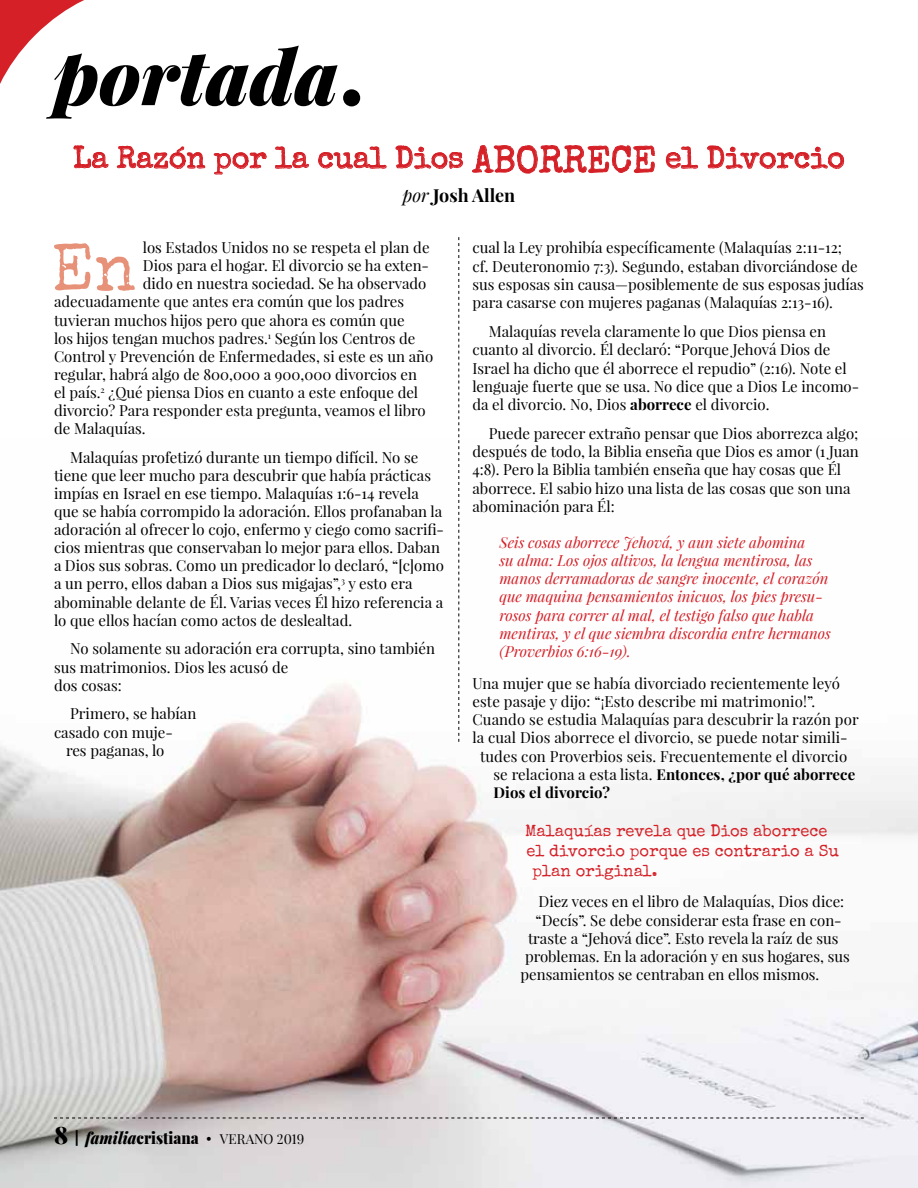
<style>
.page{position:relative;width:918px;height:1188px;background:#fff}
.page>*{position:absolute;margin:0;border:0;box-sizing:border-box;transform-origin:0 0}
.t1{font:italic 900 75px "Playfair Display";color:#000}
.t2{font:66.6px "Special Elite";color:#e79178}
.t3{font:30px "Special Elite";color:#d52027}
.t4{font:700 18px "Playfair Display";color:#000}
.t5{font:16.5px "Special Elite";color:#d52027}
.t6{font:15px/18.3px "Playfair Display";color:#000}
.t7{font:italic 15px/18.1px "Playfair Display";color:#d52027}
.t8{font:700 15px "Playfair Display";letter-spacing:.005em;color:#000}
.t9{font:13.5px "Playfair Display";color:#000}
.s1{font-family:"Times New Roman";font-weight:700;font-style:normal;font-size:105px}
.s2{font-size:37.5px}
.s3{font-weight:400;font-style:italic}
.s4{font-weight:700}
.s5{font-weight:400}
.s6{font-weight:900;font-size:24px}
.s7{font-weight:900;font-size:15px}
.s8{font-weight:900;font-style:italic;font-size:16.5px}
.s9{font-weight:900;font-size:16.5px}
.s10{font-family:"Times New Roman";font-size:15.75px}
</style>
<div class="page">
<img style="left:0;top:440px;width:918px;height:748px">
<svg style="left:459px;top:237px;width:1px;height:505px"></svg>
<svg style="left:0;top:0;width:206px;height:169px"></svg>
<svg style="left:214px;top:152px;width:53px;height:23px"></svg>
<svg style="left:275px;top:146px;width:34px;height:23px"></svg>
<svg style="left:318px;top:146px;width:69px;height:23px"></svg>
<svg style="left:395px;top:145px;width:68px;height:24px"></svg>
<svg style="left:472px;top:145px;width:183px;height:29px"></svg>
<svg style="left:666px;top:146px;width:32px;height:23px"></svg>
<svg style="left:707px;top:145px;width:137px;height:24px"></svg>
<svg style="left:54px;top:1118px;width:810px;height:1px"></svg>
<h1 class="t1" style="left:54px;top:25px;width:312px">portada<span class="s1">.</span></h1>
<h3 class="t3" style="left:73px;top:139px;width:773px">La Razón por la cual Dios <span class="s2">ABORRECE</span> el Divorcio</h3>
<p class="t4" style="left:402px;top:184px;width:114px"><span class="s3">por</span> Josh Allen</p>
<h2 class="t2" style="left:51px;top:226px;width:86px">En</h2>
<p class="t6" style="left:143px;top:239px;width:288px">los Estados Unidos no se respeta el plan de</p>
<p class="t6" style="left:143px;top:257px;width:288px">Dios para el hogar. El divorcio se ha exten-</p>
<p class="t6" style="left:143px;top:275px;width:285px">dido en nuestra sociedad. Se ha observado</p>
<p class="t6" style="left:54px;top:293px;width:352px">adecuadamente que antes era común que los padres</p>
<p class="t6" style="left:54px;top:311px;width:352px">tuvieran muchos hijos pero que ahora es común que</p>
<p class="t6" style="left:54px;top:329px;width:363px">los hijos tengan muchos padres.<sup>1</sup> Según los Centros de</p>
<p class="t6" style="left:54px;top:347px;width:381px">Control y Prevención de Enfermedades, si este es un año</p>
<p class="t6" style="left:54px;top:365px;width:365px">regular, habrá algo de 800,000 a 900,000 divorcios en</p>
<p class="t6" style="left:54px;top:383px;width:366px">el país.<sup>2</sup> ¿Qué piensa Dios en cuanto a este enfoque del</p>
<p class="t6" style="left:54px;top:401px;width:373px">divorcio? Para responder esta pregunta, veamos el libro</p>
<p class="t6" style="left:54px;top:419px;width:93px">de Malaquías.</p>
<p class="t6" style="left:54px;top:448px;width:391px;text-indent:16px">Malaquías profetizó durante un tiempo difícil. No se tiene que leer mucho para descubrir que había prácticas impías en Israel en ese tiempo. Malaquías 1:6-14 revela que se había corrompido la adoración. Ellos profanaban la adoración al ofrecer lo cojo, enfermo y ciego como sacrifi&shy;cios mientras que conservaban lo mejor para ellos. Daban a Dios sus sobras. Como un predicador lo declaró, “[c]omo a un perro, ellos daban a Dios sus migajas”,<sup>3</sup> y esto era abominable delante de Él. Varias veces Él hizo referencia a lo que ellos hacían como actos de deslealtad.</p>
<p class="t6" style="left:54px;top:640px;width:383px;text-indent:16px">No solamente su adoración era corrupta, sino también sus matrimonios. Dios les acusó de<br>dos cosas:</p>
<p class="t6" style="left:70px;top:705px;width:128px">Primero, se habían</p>
<p class="t6" style="left:54px;top:723px;width:120px">casado con muje-</p>
<p class="t6" style="left:66px;top:741px;width:100px">res paganas, lo</p>
<p class="t6" style="left:472px;top:239px;width:393px">cual la Ley prohibía específicamente (Malaquías 2:11-12;<br>cf. Deuteronomio 7:3). Segundo, estaban divorciándose de sus esposas sin causa—posiblemente de sus esposas judías para casarse con mujeres paganas (Malaquías 2:13-16).</p>
<p class="t6" style="left:472px;top:322px;width:388px;text-indent:16px">Malaquías revela claramente lo que Dios piensa en cuanto al divorcio. Él declaró: “Porque Jehová Dios de Israel ha dicho que él aborrece el repudio” (2:16). Note el lenguaje fuerte que se usa. No dice que a Dios Le incomo&shy;da el divorcio. No, Dios <span class="s4">aborrece</span> el divorcio.</p>
<p class="t6" style="left:472px;top:424px;width:388px;text-indent:16px">Puede parecer extraño pensar que Dios aborrezca algo; después de todo, la Biblia enseña que Dios es amor (1 Juan 4:8). Pero la Biblia también enseña que hay cosas que Él aborrece. El sabio hizo una lista de las cosas que son una abominación para Él:</p>
<p class="t7" style="left:500px;top:533px;width:333px">Seis cosas aborrece Jehová, y aun siete abomina<br>su alma: Los ojos altivos, la lengua mentirosa, las manos derramadoras de sangre inocente, el corazón que maquina pensamientos inicuos, los pies presu&shy;rosos para correr al mal, el testigo falso que habla mentiras, y el que siembra discordia entre hermanos (Proverbios 6:16-19).</p>
<p class="t6" style="left:472px;top:674px;width:369px">Una mujer que se había divorciado recientemente leyó</p>
<p class="t6" style="left:472px;top:692px;width:344px">este pasaje y dijo: “¡Esto describe mi matrimonio!”.</p>
<p class="t6" style="left:472px;top:710px;width:388px">Cuando se estudia Malaquías para descubrir la razón por</p>
<p class="t6" style="left:472px;top:729px;width:377px">la cual Dios aborrece el divorcio, se puede notar simili-</p>
<p class="t6" style="left:480px;top:747px;width:369px">tudes con Proverbios seis. Frecuentemente el divorcio</p>
<p class="t8" style="left:494px;top:765px;width:363px"><span class="s5">se relaciona a esta lista.</span> Entonces, ¿por qué aborrece</p>
<p class="t8" style="left:494px;top:783px;width:118px">Dios el divorcio?</p>
<p class="t5" style="left:525px;top:820px;width:304px">Malaquías revela que Dios aborrece</p>
<p class="t5" style="left:527px;top:840px;width:314px">el divorcio porque es contrario a Su</p>
<p class="t5" style="left:533px;top:860px;width:127px">plan original.</p>
<p class="t6" style="left:538px;top:893px;width:307px">Diez veces en el libro de Malaquías, Dios dice:</p>
<p class="t6" style="left:536px;top:911px;width:308px">“Decís”. Se debe considerar esta frase en con-</p>
<p class="t6" style="left:528px;top:929px;width:312px">traste a “Jehová dice”. Esto revela la raíz de sus</p>
<p class="t6" style="left:525px;top:947px;width:327px">problemas. En la adoración y en sus hogares, sus</p>
<p class="t6" style="left:520px;top:965px;width:300px">pensamientos se centraban en ellos mismos.</p>
<p class="t9" style="left:54px;top:1131px;width:252px"><span class="s6">8</span> <span class="s7">|</span> <span class="s8">familia</span><span class="s9">cristiana</span> <span class="s10">•</span> VERANO 2019</p>
</div>
